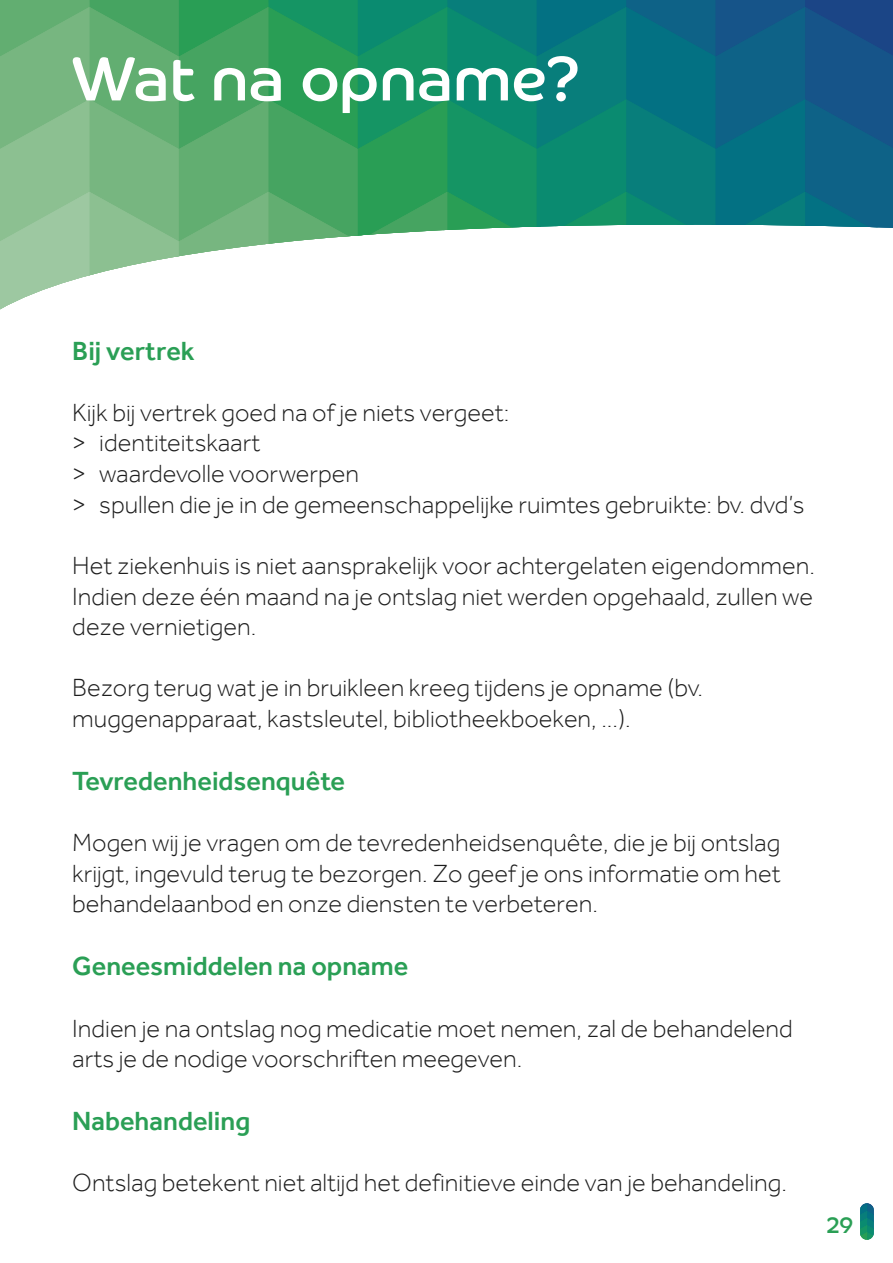
<style>
.page{position:relative;width:893px;height:1263px;background:#fff}
.page>*{position:absolute;margin:0;border:0;box-sizing:border-box;transform-origin:0 0}
.t1{font:63px "Co Headline";color:#fff}
.t2{font:500 27px "Effra";color:#2a9f55}
.t3{font:300 25.5px/30.6px "Effra";color:#1d1d1d}
.t4{font:22.5px "Co Headline";color:#2a9f55}
</style>
<div class="page">
<svg style="left:0;top:0;width:893px;height:309px"></svg>
<svg style="left:860px;top:1203px;width:14px;height:37px"></svg>
<h1 class="t1" style="left:72px;top:42px;width:509px">Wat na opname?</h1>
<p class="t2" style="left:72px;top:335px;width:124px">Bij vertrek</p>
<p class="t3" style="left:72px;top:397px;width:734px">Kijk bij vertrek goed na of je niets vergeet:<br>&gt; identiteitskaart<br>&gt; waardevolle voorwerpen<br>&gt; spullen die je in de gemeenschappelijke ruimtes gebruikte: bv. dvd’s</p>
<p class="t3" style="left:72px;top:550px;width:744px;text-align:justify">Het ziekenhuis is niet aansprakelijk voor achtergelaten eigendommen.<br>Indien deze één maand na je ontslag niet werden opgehaald, zullen we deze vernietigen.</p>
<p class="t3" style="left:72px;top:672px;width:632px">Bezorg terug wat je in bruikleen kreeg tijdens je opname (bv. muggenapparaat, kastsleutel, bibliotheekboeken, ...).</p>
<p class="t2" style="left:72px;top:765px;width:274px">Tevredenheidsenquête</p>
<p class="t3" style="left:72px;top:827px;width:710px;text-align:justify">Mogen wij je vragen om de tevredenheidsenquête, die je bij ontslag krijgt, ingevuld terug te bezorgen. Zo geef je ons informatie om het behandelaanbod en onze diensten te verbeteren.</p>
<p class="t2" style="left:72px;top:950px;width:338px">Geneesmiddelen na opname</p>
<p class="t3" style="left:72px;top:1012px;width:722px">Indien je na ontslag nog medicatie moet nemen, zal de behandelend arts je de nodige voorschriften meegeven.</p>
<p class="t2" style="left:72px;top:1105px;width:180px">Nabehandeling</p>
<p class="t3" style="left:72px;top:1167px;width:716px">Ontslag betekent niet altijd het definitieve einde van je behandeling.</p>
<p class="t4" style="left:827px;top:1212px;width:28px">29</p>
</div>
